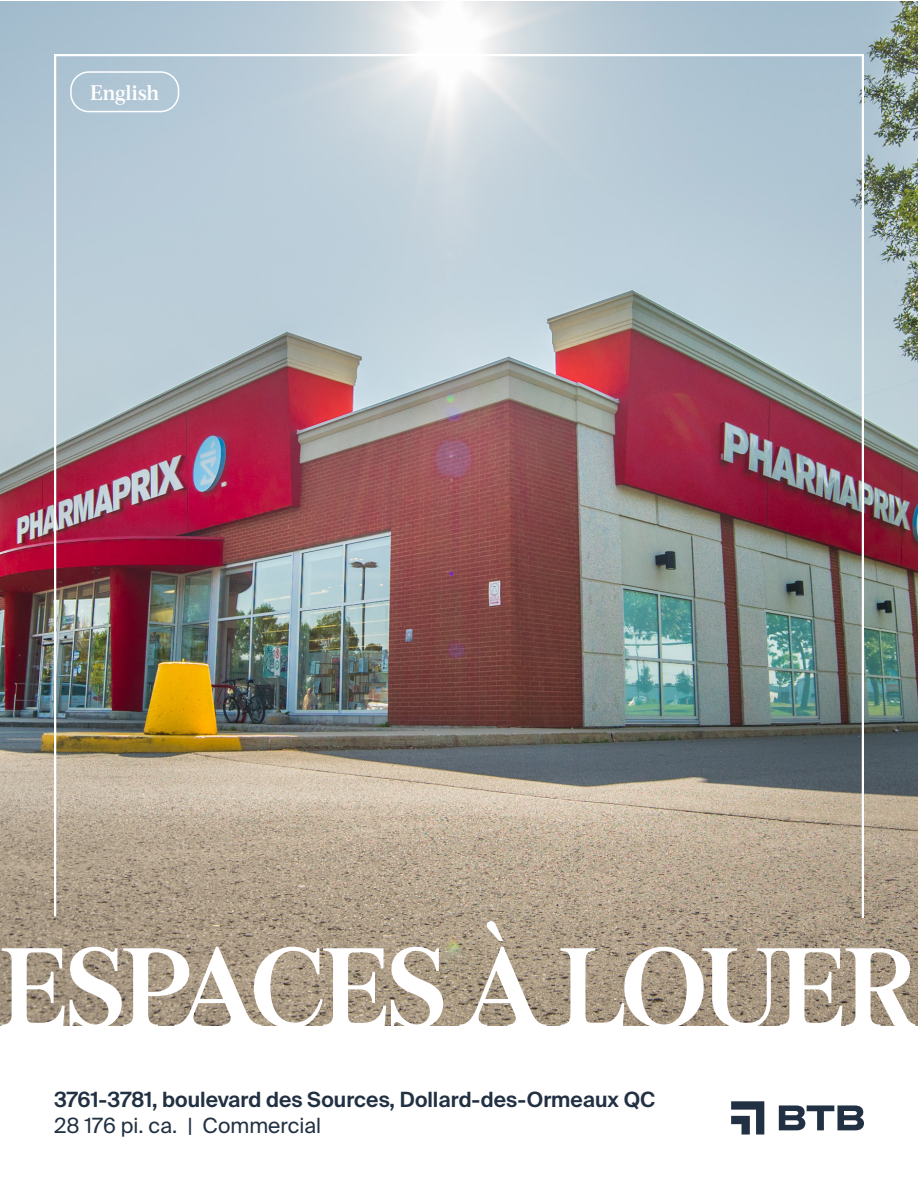
<style>
.page{position:relative;width:918px;height:1188px;background:#fff}
.page>*{position:absolute;margin:0;border:0;box-sizing:border-box;transform-origin:0 0}
.t1{font:600 112.5px "Burgess Pro";letter-spacing:-.035em;color:#fff}
.t2{font:600 21px "Suisse Intl";color:#213042}
.t3{font:21px "Suisse Intl";color:#213042}
.t4{font:600 21px "Burgess Pro";color:#fff}
</style>
<div class="page">
<img style="left:0;top:1px;width:918px;height:1025px">
<svg style="left:731px;top:1101px;width:33px;height:34px"></svg>
<svg style="left:779px;top:1105px;width:85px;height:25px"></svg>
<img style="left:53px;top:53px;width:812px;height:867px">
<div style="left:70px;top:71px;width:109px;height:41px;border:2px solid #fff;border-radius:18px"></div>
<p class="t4" style="left:90px;top:79px;width:71px">English</p>
<p class="t1" style="left:0;top:919px;width:919px">ESPACES À LOUER</p>
<p class="t2" style="left:54px;top:1087px;width:603px">3761-3781, boulevard des Sources, Dollard-des-Ormeaux QC</p>
<p class="t3" style="left:54px;top:1114px;width:269px">28 176 pi. ca. | Commercial</p>
</div>
